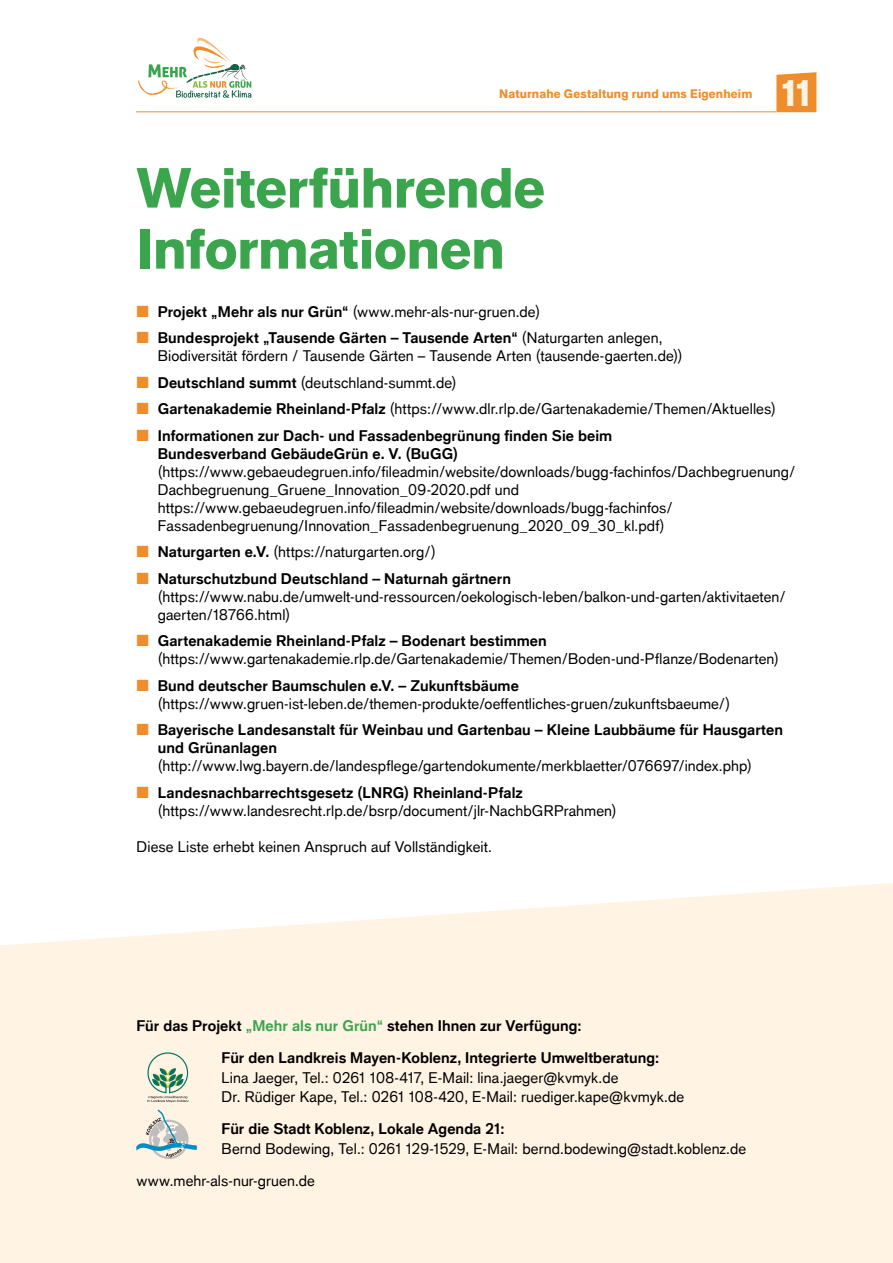
<style>
.page{position:relative;width:893px;height:1263px;background:#fff}
.page>*{position:absolute;margin:0;border:0;box-sizing:border-box;transform-origin:0 0}
.t1{font:900 55.5px/61.1px "Applied Sans Pro";letter-spacing:-.01em;color:#3ba54d}
.t2{font:900 36px "Applied Sans Pro";color:#fff3e4}
.t3{font:15px/18px "Applied Sans Pro";letter-spacing:.005em;color:#000}
.t4{font:700 15px/18px "Applied Sans Pro";letter-spacing:.005em;color:#000}
.t5{font:900 12px "Applied Sans Pro";letter-spacing:.015em;color:#ef8d2d}
.s1{color:#ef8d2d}
.s2{font-weight:700}
.s3{color:#3ba54d}
</style>
<div class="page">
<svg style="left:0;top:883px;width:893px;height:380px;background:#fff4e6"></svg>
<svg style="left:138px;top:37px;width:113px;height:61px"></svg>
<hr style="left:136px;top:111px;width:640px;height:1px;background:#ef8d2d">
<svg style="left:776px;top:72px;width:40px;height:40px;background:#ef9237"></svg>
<svg style="left:136px;top:1052px;width:61px;height:107px;background:#d5dacf"></svg>
<p class="t5" style="left:499px;top:86px;width:255px">Naturnahe Gestaltung rund ums Eigenheim</p>
<h2 class="t2" style="left:781px;top:72px;width:31px">11</h2>
<h1 class="t1" style="left:136px;top:156px;width:411px">Weiterführende<br>Informationen</h1>
<p class="t3" style="left:136px;top:302px;width:405px"><span class="s1">■</span> <span class="s2">Projekt „Mehr als nur Grün“</span> (www.mehr-als-nur-gruen.de)</p>
<p class="t3" style="left:158px;top:329px;width:526px;text-indent:-21px"><span class="s1">■</span> <span class="s2">Bundesprojekt „Tausende Gärten – Tausende Arten“</span> (Naturgarten anlegen,<br>Biodiversität fördern / Tausende Gärten – Tausende Arten (tausende-gaerten.de))</p>
<p class="t3" style="left:136px;top:373px;width:322px"><span class="s1">■</span> <span class="s2">Deutschland summt</span> (deutschland-summt.de)</p>
<p class="t3" style="left:136px;top:400px;width:641px"><span class="s1">■</span> <span class="s2">Gartenakademie Rheinland-Pfalz</span> (https://www.dlr.rlp.de/Gartenakademie/Themen/Aktuelles)</p>
<p class="t4" style="left:158px;top:426px;width:456px;text-indent:-21px"><span class="s1">■</span> Informationen zur Dach- und Fassadenbegrünung finden Sie beim<br>Bundesverband GebäudeGrün e. V. (BuGG)</p>
<p class="t3" style="left:158px;top:462px;width:639px">(https://www.gebaeudegruen.info/fileadmin/website/downloads/bugg-fachinfos/Dachbegruenung/ Dachbegruenung_Gruene_Innovation_09-2020.pdf und https://www.gebaeudegruen.info/fileadmin/website/downloads/bugg-fachinfos/ Fassadenbegruenung/Innovation_Fassadenbegruenung_2020_09_30_kl.pdf)</p>
<p class="t3" style="left:136px;top:543px;width:301px"><span class="s1">■</span> <span class="s2">Naturgarten e.V.</span> (https://naturgarten.org/)</p>
<p class="t3" style="left:158px;top:569px;width:629px;text-indent:-21px"><span class="s1">■</span> <span class="s2">Naturschutzbund Deutschland – Naturnah gärtnern </span>(https://www.nabu.de/umwelt-und-ressourcen/oekologisch-leben/balkon-und-garten/aktivitaeten/ gaerten/18766.html)</p>
<p class="t3" style="left:158px;top:632px;width:623px;text-indent:-21px"><span class="s1">■</span> <span class="s2">Gartenakademie Rheinland-Pfalz – Bodenart bestimmen </span>(https://www.gartenakademie.rlp.de/Gartenakademie/Themen/Boden-und-Pflanze/Bodenarten)</p>
<p class="t3" style="left:158px;top:676px;width:574px;text-indent:-21px"><span class="s1">■</span> <span class="s2">Bund deutscher Baumschulen e.V. – Zukunftsbäume </span>(https://www.gruen-ist-leben.de/themen-produkte/oeffentliches-gruen/zukunftsbaeume/)</p>
<p class="t4" style="left:158px;top:721px;width:627px;text-indent:-21px"><span class="s1">■</span> Bayerische Landesanstalt für Weinbau und Gartenbau – Kleine Laubbäume für Hausgarten und Grünanlagen</p>
<p class="t3" style="left:158px;top:757px;width:596px">(http://www.lwg.bayern.de/landespflege/gartendokumente/merkblaetter/076697/index.php)</p>
<p class="t3" style="left:158px;top:783px;width:460px;text-indent:-21px"><span class="s1">■</span> <span class="s2">Landesnachbarrechtsgesetz (LNRG) Rheinland-Pfalz </span>(https://www.landesrecht.rlp.de/bsrp/document/jlr-NachbGRPrahmen)</p>
<p class="t3" style="left:136px;top:838px;width:357px">Diese Liste erhebt keinen Anspruch auf Vollständigkeit.</p>
<p class="t4" style="left:222px;top:1009px;width:439px;line-height:32.2px;text-indent:-85px">Für das Projekt <span class="s3">„Mehr als nur Grün“</span> stehen Ihnen zur Verfügung:<br>Für den Landkreis Mayen-Koblenz, Integrierte Umweltberatung:</p>
<p class="t3" style="left:222px;top:1067px;width:464px;line-height:19.5px">Lina Jaeger, Tel.: 0261 108-417, E-Mail: lina.jaeger@kvmyk.de<br>Dr. Rüdiger Kape, Tel.: 0261 108-420, E-Mail: ruediger.kape@kvmyk.de</p>
<p class="t4" style="left:222px;top:1120px;width:284px">Für die Stadt Koblenz, Lokale Agenda 21:</p>
<p class="t3" style="left:136px;top:1132px;width:611px;line-height:32.2px;text-indent:85px">Bernd Bodewing, Tel.: 0261 129-1529, E-Mail: bernd.bodewing@stadt.koblenz.de www.mehr-als-nur-gruen.de</p>
</div>
